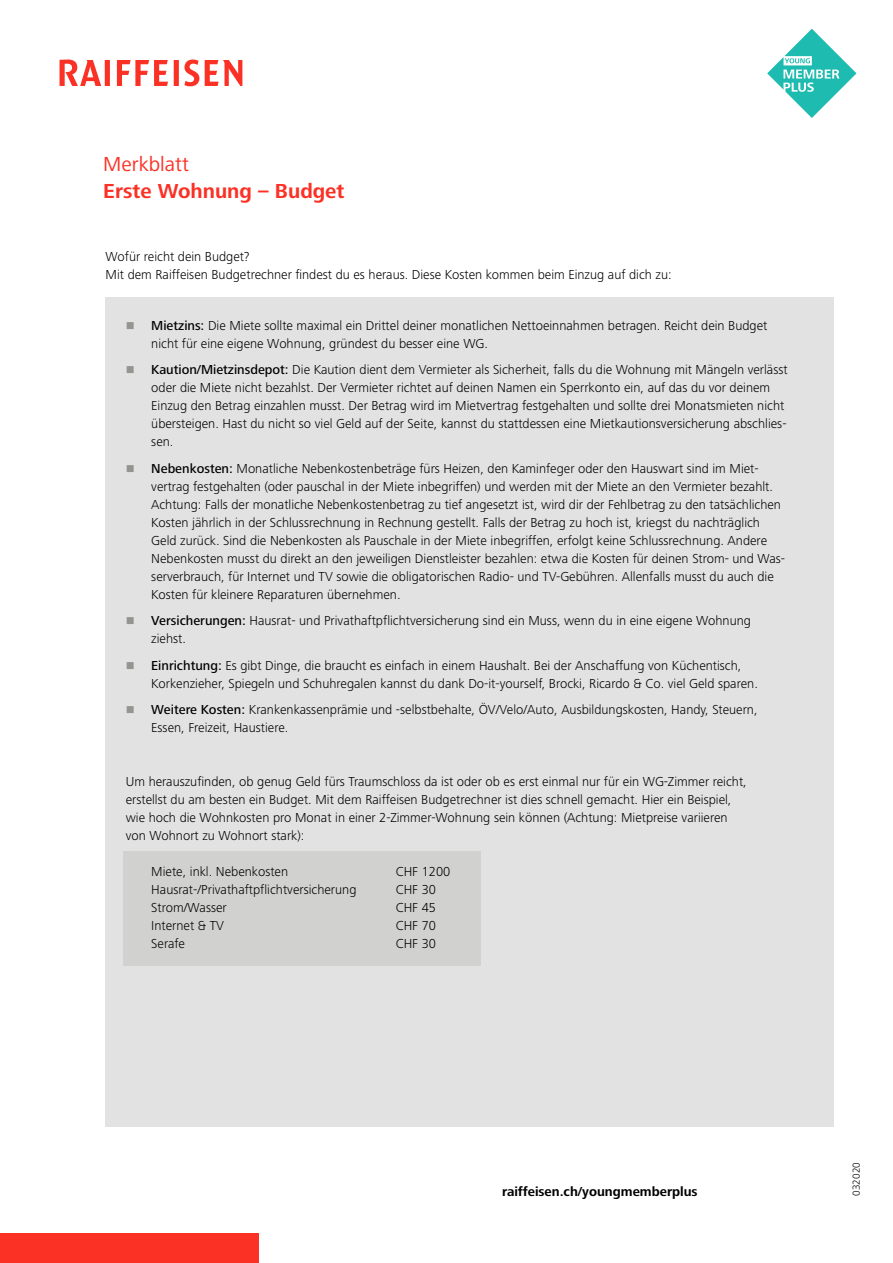
<style>
.page{position:relative;width:893px;height:1263px;background:#fff}
.page>*{position:absolute;margin:0;border:0;box-sizing:border-box;transform-origin:0 0}
.t1{font:700 21px "Frutiger Next LT";color:#fb3125}
.t2{font:21px "Frutiger Next LT";color:#fb3125}
.t3{font:300 13.5px/18px "Frutiger Next LT";color:#000}
.t4{font:700 13.5px "Frutiger Next LT";color:#000}
.t5{font:300 10.5px "Frutiger Next LT";color:#000}
.s1{color:#959490}
.s2{font-weight:500}
</style>
<div class="page">
<div style="left:0;top:1233px;width:258px;height:30px;background:#fb3125"></div>
<svg style="left:60px;top:60px;width:182px;height:26px"></svg>
<svg style="left:767px;top:29px;width:89px;height:89px"></svg>
<div style="left:105px;top:297px;width:728px;height:830px;background:#e3e2e2"></div>
<div style="left:123px;top:851px;width:357px;height:115px;background:#d1d1cf"></div>
<h1 class="t2" style="left:103px;top:152px;width:87px">Merkblatt</h1>
<h1 class="t1" style="left:103px;top:179px;width:243px">Erste Wohnung – Budget</h1>
<p class="t3" style="left:106px;top:247px;width:568px">Wofür reicht dein Budget?<br>Mit dem Raiffeisen Budgetrechner findest du es heraus. Diese Kosten kommen beim Einzug auf dich zu:</p>
<p class="t3" style="left:151px;top:316px;width:618px;text-indent:-26px"><span class="s1">■</span> <span class="s2">Mietzins:</span> Die Miete sollte maximal ein Drittel deiner monatlichen Nettoeinnahmen betragen. Reicht dein Budget nicht für eine eigene Wohnung, gründest du besser eine WG.</p>
<p class="t3" style="left:151px;top:361px;width:638px;text-indent:-26px"><span class="s1">■</span> <span class="s2">Kaution/Mietzinsdepot:</span> Die Kaution dient dem Vermieter als Sicherheit, falls du die Wohnung mit Mängeln verlässt oder die Miete nicht bezahlst. Der Vermieter richtet auf deinen Namen ein Sperrkonto ein, auf das du vor deinem Einzug den Betrag einzahlen musst. Der Betrag wird im Mietvertrag festgehalten und sollte drei Monatsmieten nicht übersteigen. Hast du nicht so viel Geld auf der Seite, kannst du stattdessen eine Mietkautionsversicherung abschlies&shy;sen.</p>
<p class="t3" style="left:151px;top:459px;width:635px;text-indent:-26px"><span class="s1">■</span> <span class="s2">Nebenkosten:</span> Monatliche Nebenkostenbeträge fürs Heizen, den Kaminfeger oder den Hauswart sind im Miet&shy;vertrag festgehalten (oder pauschal in der Miete inbegriffen) und werden mit der Miete an den Vermieter bezahlt.<br>Achtung: Falls der monatliche Nebenkostenbetrag zu tief angesetzt ist, wird dir der Fehlbetrag zu den tatsächlichen Kosten jährlich in der Schlussrechnung in Rechnung gestellt. Falls der Betrag zu hoch ist, kriegst du nachträglich Geld zurück. Sind die Nebenkosten als Pauschale in der Miete inbegriffen, erfolgt keine Schlussrechnung. Andere Nebenkosten musst du direkt an den jeweiligen Dienstleister bezahlen: etwa die Kosten für deinen Strom- und Was&shy;serverbrauch, für Internet und TV sowie die obligatorischen Radio- und TV-Gebühren. Allenfalls musst du auch die Kosten für kleinere Reparaturen übernehmen.</p>
<p class="t3" style="left:151px;top:612px;width:601px;text-indent:-26px"><span class="s1">■</span> <span class="s2">Versicherungen:</span> Hausrat- und Privathaftpflichtversicherung sind ein Muss, wenn du in eine eigene Wohnung ziehst.</p>
<p class="t3" style="left:151px;top:656px;width:608px;text-indent:-26px"><span class="s1">■</span> <span class="s2">Einrichtung:</span> Es gibt Dinge, die braucht es einfach in einem Haushalt. Bei der Anschaffung von Küchentisch,<br>Korkenzieher, Spiegeln und Schuhregalen kannst du dank Do-it-yourself, Brocki, Ricardo &amp; Co. viel Geld sparen.</p>
<p class="t3" style="left:151px;top:701px;width:608px;text-indent:-26px"><span class="s1">■</span> <span class="s2">Weitere Kosten:</span> Krankenkassenprämie und -selbstbehalte, ÖV/Velo/Auto, Ausbildungskosten, Handy, Steuern,<br>Essen, Freizeit, Haustiere.</p>
<p class="t3" style="left:126px;top:773px;width:623px">Um herauszufinden, ob genug Geld fürs Traumschloss da ist oder ob es erst einmal nur für ein WG-Zimmer reicht, erstellst du am besten ein Budget. Mit dem Raiffeisen Budgetrechner ist dies schnell gemacht. Hier ein Beispiel, wie hoch die Wohnkosten pro Monat in einer 2-Zimmer-Wohnung sein können (Achtung: Mietpreise variieren von Wohnort zu Wohnort stark):</p>
<p class="t3" style="left:151px;top:863px;width:138px">Miete, inkl. Nebenkosten</p>
<p class="t3" style="left:396px;top:863px;width:56px">CHF 1200</p>
<p class="t3" style="left:151px;top:881px;width:207px">Hausrat-/Privathaftpflichtversicherung</p>
<p class="t3" style="left:396px;top:881px;width:42px">CHF 30</p>
<p class="t3" style="left:151px;top:899px;width:77px">Strom/Wasser</p>
<p class="t3" style="left:396px;top:899px;width:42px">CHF 45</p>
<p class="t3" style="left:151px;top:917px;width:74px">Internet &amp; TV</p>
<p class="t3" style="left:396px;top:917px;width:42px">CHF 70</p>
<p class="t3" style="left:151px;top:935px;width:35px">Serafe</p>
<p class="t3" style="left:396px;top:935px;width:42px">CHF 30</p>
<p class="t4" style="left:502px;top:1183px;width:197px">raiffeisen.ch/youngmemberplus</p>
<p class="t5" style="left:851px;top:1196px;width:35px;rotate:-90deg">032020</p>
</div>
